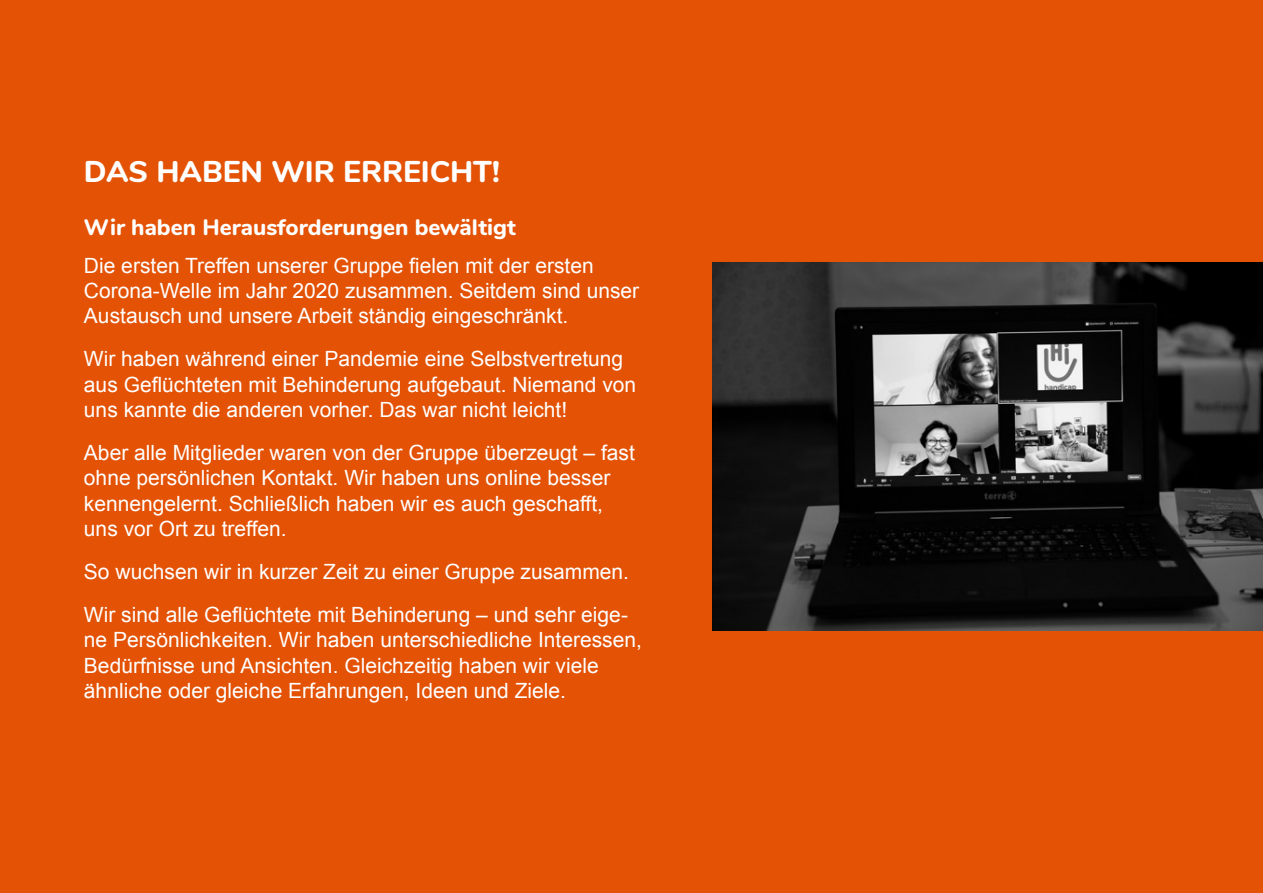
<style>
.page{position:relative;width:1263px;height:893px;background:#e35205}
.page>*{position:absolute;margin:0;border:0;box-sizing:border-box;transform-origin:0 0}
.t1{font:800 30px "Nunito";color:#fff}
.t2{font:800 22.5px "Nunito";color:#fff}
.t3{font:21px/25.2px "Arial";color:#fff}
</style>
<div class="page">
<img style="left:712px;top:263px;width:551px;height:367px">
<h2 class="t1" style="left:84px;top:150px;width:417px">DAS HABEN WIR ERREICHT!</h2>
<h3 class="t2" style="left:84px;top:210px;width:433px">Wir haben Herausforderungen bewältigt</h3>
<p class="t3" style="left:84px;top:253px;width:557px">Die ersten Treffen unserer Gruppe fielen mit der ersten<br>Corona-Welle im Jahr 2020 zusammen. Seitdem sind unser<br>Austausch und unsere Arbeit ständig eingeschränkt.</p>
<p class="t3" style="left:84px;top:347px;width:554px">Wir haben während einer Pandemie eine Selbstvertretung aus Geflüchteten mit Behinderung aufgebaut. Niemand von uns kannte die anderen vorher. Das war nicht leicht!</p>
<p class="t3" style="left:84px;top:440px;width:552px">Aber alle Mitglieder waren von der Gruppe überzeugt – fast ohne persönlichen Kontakt. Wir haben uns online besser kennengelernt. Schließlich haben wir es auch geschafft, uns vor Ort zu treffen.</p>
<p class="t3" style="left:84px;top:559px;width:547px">So wuchsen wir in kurzer Zeit zu einer Gruppe zusammen.</p>
<p class="t3" style="left:84px;top:602px;width:559px">Wir sind alle Geflüchtete mit Behinderung – und sehr eige&shy;ne Persönlichkeiten. Wir haben unterschiedliche Interessen, Bedürfnisse und Ansichten. Gleichzeitig haben wir viele ähnliche oder gleiche Erfahrungen, Ideen und Ziele.</p>
</div>
